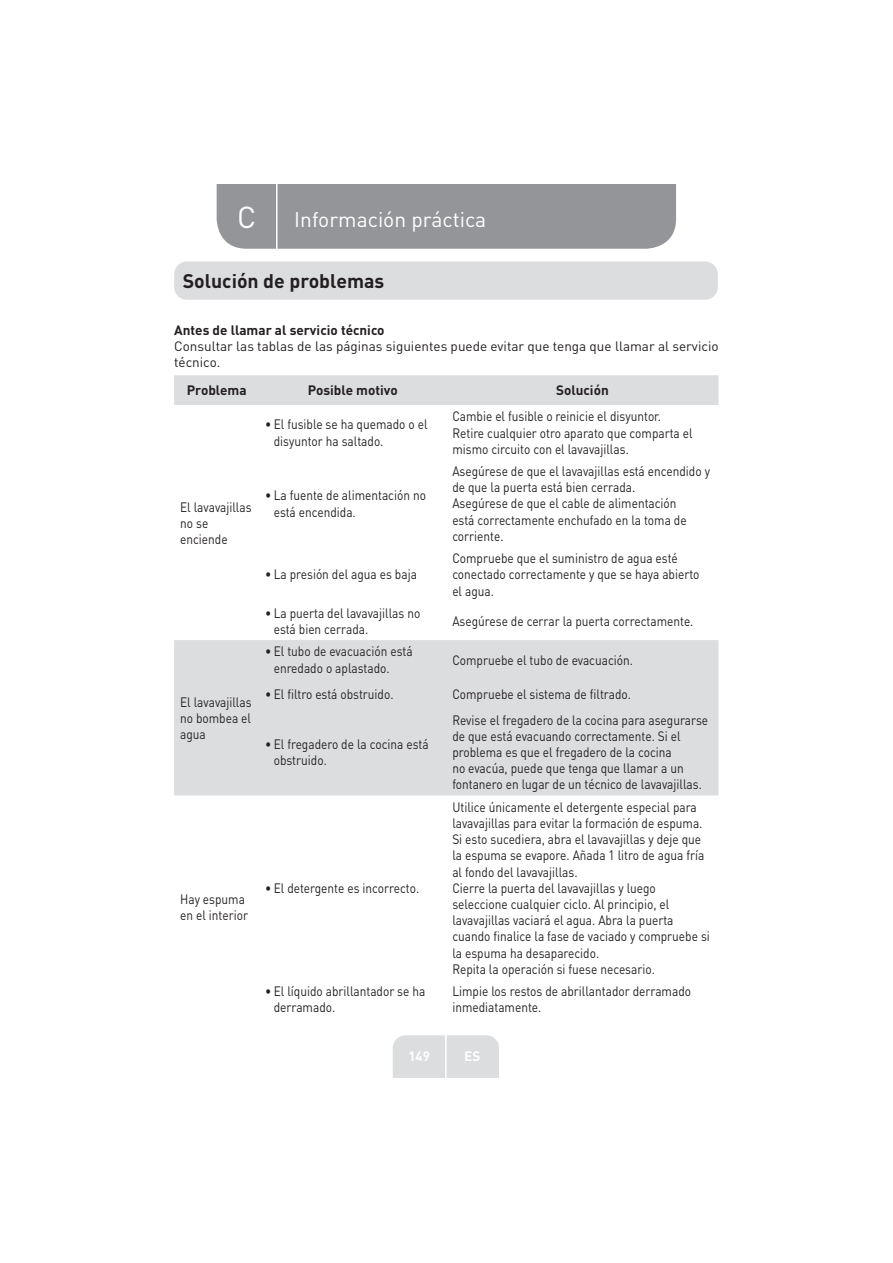
<style>
.page{position:relative;width:893px;height:1263px;background:#fff}
.page>*{position:absolute;margin:0;border:0;box-sizing:border-box;transform-origin:0 0}
.t1{font:30px "DIN Pro";color:#fff}
.t2{font:21px "DIN Pro";color:#fff}
.t3{font:700 19.5px "DIN Pro";color:#231f20}
.t4{font:13.5px/16.2px "DIN Pro";color:#231f20;scale:.88 1}
.t5{font:13.5px/16.2px "DIN Pro";color:#231f20}
.t6{font:700 13.5px "DIN Pro";color:#231f20}
.t7{font:700 13.5px "DIN Pro";color:#fff}
</style>
<div class="page">
<div style="left:217px;top:185px;width:459px;height:64px;background:#939598"></div>
<div style="left:393px;top:1035px;width:106px;height:43px;background:#dcdddf"></div>
<hr style="left:445px;top:1018px;width:1px;height:60px;background:#fff">
<hr style="left:276px;top:185px;width:1px;height:66px;background:#fff">
<div style="left:174px;top:375px;width:544px;height:30px;background:#dcdddf"></div>
<div style="left:174px;top:640px;width:544px;height:155px;background:#dcdddf"></div>
<div style="left:174px;top:261px;width:544px;height:39px;background:#dcdddf;border-radius:13px"></div>
<h1 class="t1" style="left:237px;top:206px;width:21px">C</h1>
<h2 class="t2" style="left:294px;top:212px;width:193px">Información práctica</h2>
<h3 class="t3" style="left:183px;top:268px;width:203px">Solución de problemas</h3>
<p class="t6" style="left:174px;top:321px;width:212px">Antes de llamar al servicio técnico</p>
<p class="t5" style="left:174px;top:340px;width:546px">Consultar las tablas de las páginas siguientes puede evitar que tenga que llamar al servicio técnico.</p>
<p class="t6" style="left:187px;top:381px;width:61px">Problema</p>
<p class="t6" style="left:308px;top:381px;width:91px">Posible motivo</p>
<p class="t6" style="left:556px;top:381px;width:54px">Solución</p>
<p class="t4" style="left:180px;top:500px;width:83px">El lavavajillas no se enciende</p>
<p class="t4" style="left:180px;top:695px;width:83px;text-align:justify">El lavavajillas no bombea el agua</p>
<p class="t4" style="left:180px;top:893px;width:79px">Hay espuma en el interior</p>
<p class="t4" style="left:274px;top:418px;width:176px;text-indent:-9px">• El fusible se ha quemado o el disyuntor ha saltado.</p>
<p class="t4" style="left:452px;top:410px;width:275px">Cambie el fusible o reinicie el disyuntor.<br>Retire cualquier otro aparato que comparta el mismo circuito con el lavavajillas.</p>
<p class="t4" style="left:274px;top:489px;width:175px;text-indent:-9px">• La fuente de alimentación no está encendida.</p>
<p class="t4" style="left:452px;top:465px;width:294px">Asegúrese de que el lavavajillas está encendido y de que la puerta está bien cerrada.<br>Asegúrese de que el cable de alimentación<br>está correctamente enchufado en la toma de corriente.</p>
<p class="t4" style="left:265px;top:568px;width:174px">• La presión del agua es baja</p>
<p class="t4" style="left:452px;top:552px;width:282px">Compruebe que el suministro de agua esté conectado correctamente y que se haya abierto el agua.</p>
<p class="t4" style="left:274px;top:607px;width:168px;text-indent:-9px">• La puerta del lavavajillas no está bien cerrada.</p>
<p class="t4" style="left:452px;top:615px;width:276px">Asegúrese de cerrar la puerta correctamente.</p>
<p class="t4" style="left:274px;top:645px;width:159px;text-indent:-9px">• El tubo de evacuación está enredado o aplastado.</p>
<p class="t4" style="left:452px;top:653px;width:207px">Compruebe el tubo de evacuación.</p>
<p class="t4" style="left:265px;top:687px;width:147px">• El filtro está obstruido.</p>
<p class="t4" style="left:452px;top:687px;width:205px">Compruebe el sistema de filtrado.</p>
<p class="t4" style="left:274px;top:738px;width:177px;text-indent:-9px">• El fregadero de la cocina está obstruido.</p>
<p class="t4" style="left:452px;top:713px;width:292px">Revise el fregadero de la cocina para asegurarse de que está evacuando correctamente. Si el problema es que el fregadero de la cocina<br>no evacúa, puede que tenga que llamar a un fontanero en lugar de un técnico de lavavajillas.</p>
<p class="t4" style="left:265px;top:881px;width:176px">• El detergente es incorrecto.</p>
<p class="t4" style="left:452px;top:800px;width:294px">Utilice únicamente el detergente especial para lavavajillas para evitar la formación de espuma.<br>Si esto sucediera, abra el lavavajillas y deje que la espuma se evapore. Añada 1 litro de agua fría al fondo del lavavajillas.<br>Cierre la puerta del lavavajillas y luego seleccione cualquier ciclo. Al principio, el lavavajillas vaciará el agua. Abra la puerta cuando finalice la fase de vaciado y compruebe si la espuma ha desaparecido.<br>Repita la operación si fuese necesario.</p>
<p class="t4" style="left:274px;top:985px;width:174px;text-indent:-9px">• El líquido abrillantador se ha derramado.</p>
<p class="t4" style="left:452px;top:985px;width:273px">Limpie los restos de abrillantador derramado inmediatamente.</p>
<p class="t7" style="left:409px;top:1048px;width:23px">149</p>
<p class="t7" style="left:464px;top:1048px;width:18px">ES</p>
</div>
